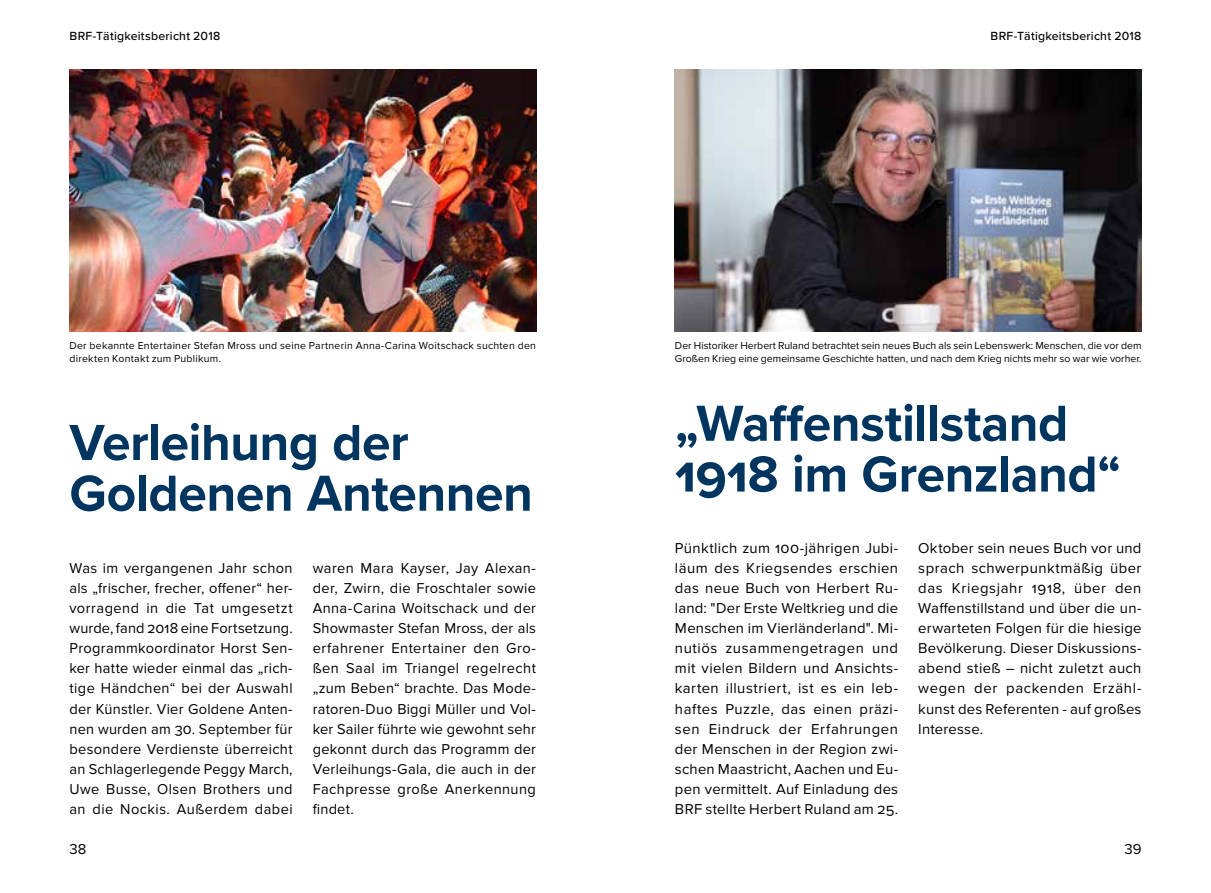
<style>
.page{position:relative;width:1211px;height:893px;background:#fff}
.page>*{position:absolute;margin:0;border:0;box-sizing:border-box;transform-origin:0 0}
.t1{font:700 52.5px/50.8px "Proxima Nova";letter-spacing:-.01em;color:#003560}
.t2{font:14.88px/20.1px "Proxima Nova";letter-spacing:.02em;color:#000;text-align:justify}
.t3{font:500 12.25px "Proxima Nova";letter-spacing:.02em;color:#000}
.t4{font:10.5px/12.6px "Proxima Nova";color:#000}
.t5{font:10.5px/12.6px "Proxima Nova";letter-spacing:.025em;color:#000}
</style>
<div class="page">
<img style="left:69px;top:69px;width:467px;height:262px">
<img style="left:675px;top:69px;width:466px;height:262px">
<p class="t3" style="left:69px;top:26px;width:152px">BRF-Tätigkeitsbericht 2018</p>
<p class="t5" style="left:69px;top:340px;width:468px">Der bekannte Entertainer Stefan Mross und seine Partnerin Anna-Carina Woitschack suchten den direkten Kontakt zum Publikum.</p>
<h1 class="t1" style="left:69px;top:416px;width:465px">Verleihung der<br>Goldenen Antennen</h1>
<p class="t2" style="left:69px;top:558px;width:225px">Was im vergangenen Jahr schon als „frischer, frecher, offener“ her&shy;vorragend in die Tat umgesetzt wurde, fand 2018 eine Fortsetzung.<br>Programmkoordinator Horst Sen&shy;ker hatte wieder einmal das „rich&shy;tige Händchen“ bei der Auswahl der Künstler. Vier Goldene Anten&shy;nen wurden am 30. September für besondere Verdienste überreicht an Schlagerlegende Peggy March, Uwe Busse, Olsen Brothers und an die Nockis. Außerdem dabei</p>
<p class="t2" style="left:313px;top:558px;width:225px">waren Mara Kayser, Jay Alexan&shy;der, Zwirn, die Froschtaler sowie Anna-Carina Woitschack und der Showmaster Stefan Mross, der als erfahrener Entertainer den Gro&shy;ßen Saal im Triangel regelrecht „zum Beben“ brachte. Das Mode&shy;ratoren-Duo Biggi Müller und Vol&shy;ker Sailer führte wie gewohnt sehr gekonnt durch das Programm der Verleihungs-Gala, die auch in der Fachpresse große Anerkennung findet.</p>
<p class="t3" style="left:990px;top:26px;width:152px">BRF-Tätigkeitsbericht 2018</p>
<p class="t4" style="left:675px;top:340px;width:468px">Der Historiker Herbert Ruland betrachtet sein neues Buch als sein Lebenswerk: Menschen, die vor dem<br>Großen Krieg eine gemeinsame Geschichte hatten, und nach dem Krieg nichts mehr so war wie vorher.</p>
<h1 class="t1" style="left:675px;top:397px;width:447px">„Waffenstillstand<br>1918 im Grenzland“</h1>
<p class="t2" style="left:675px;top:538px;width:225px">Pünktlich zum 100-jährigen Jubi&shy;läum des Kriegsendes erschien das neue Buch von Herbert Ru&shy;land: "Der Erste Weltkrieg und die Menschen im Vierländerland". Mi&shy;nutiös zusammengetragen und mit vielen Bildern und Ansichts&shy;karten illustriert, ist es ein leb&shy;haftes Puzzle, das einen präzi&shy;sen Eindruck der Erfahrungen der Menschen in der Region zwi&shy;schen Maastricht, Aachen und Eu&shy;pen vermittelt. Auf Einladung des BRF stellte Herbert Ruland am 25.</p>
<p class="t2" style="left:918px;top:538px;width:225px">Oktober sein neues Buch vor und sprach schwerpunktmäßig über das Kriegsjahr 1918, über den Waffenstillstand und über die un&shy;erwarteten Folgen für die hiesige Bevölkerung. Dieser Diskussions&shy;abend stieß – nicht zuletzt auch wegen der packenden Erzähl&shy;kunst des Referenten - auf großes Interesse.</p>
<p class="t2" style="left:69px;top:839px;width:18px">38</p>
<p class="t2" style="left:1124px;top:839px;width:19px">39</p>
</div>
